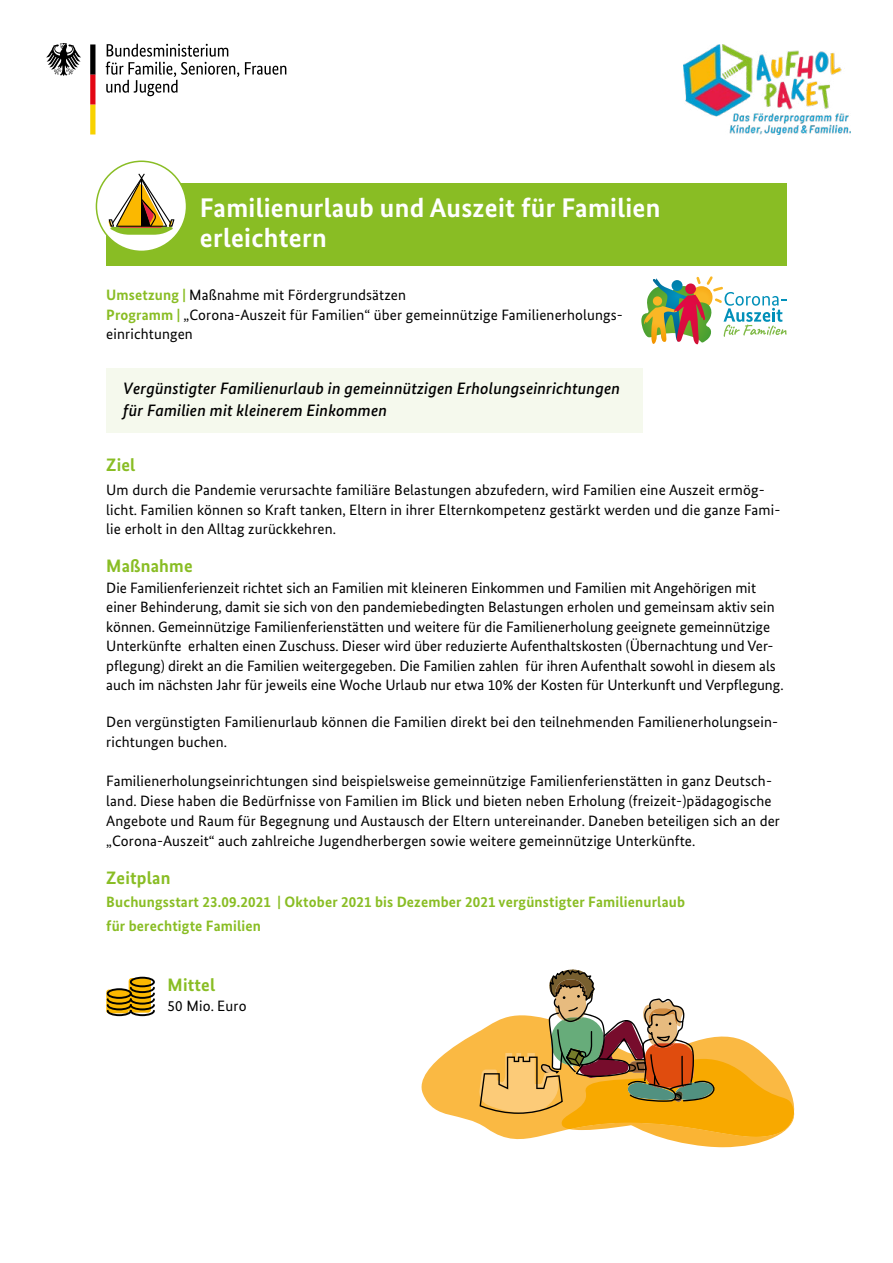
<style>
.page{position:relative;width:893px;height:1263px;background:#fff}
.page>*{position:absolute;margin:0;border:0;box-sizing:border-box;transform-origin:0 0}
.t1{font:700 27px/30px "Bundes Sans";letter-spacing:.01em;color:#fff}
.t2{font:700 18px "Bundes Sans";letter-spacing:.01em;color:#89bd24}
.t3{font:italic 500 16.5px/22.5px "Bundes Sans";letter-spacing:.01em;color:#000}
.t4{font:15px/19.5px "Bundes Sans";letter-spacing:.01em;color:#000}
.t5{font:700 15px/23.7px "Bundes Sans";letter-spacing:.01em;color:#89bd24}
.s1{font-weight:700;color:#89bd24}
</style>
<div class="page">
<svg style="left:106px;top:44px;width:180px;height:52px"></svg>
<svg style="left:46px;top:43px;width:35px;height:33px"></svg>
<svg style="left:90px;top:44px;width:5px;height:90px"></svg>
<img style="left:684px;top:44px;width:166px;height:90px">
<div style="left:106px;top:368px;width:536px;height:65px;background:#f5f9ed"></div>
<div style="left:106px;top:183px;width:681px;height:82px;background:#89bd24"></div>
<svg style="left:96px;top:179px;width:9px;height:19px"></svg>
<div style="left:96px;top:161px;width:91px;height:90px;background:#fff;border-radius:50%"></div>
<div style="left:96px;top:161px;width:91px;height:91px;border:2px solid #89bd24;border-radius:50%"></div>
<svg style="left:108px;top:174px;width:66px;height:61px"></svg>
<svg style="left:641px;top:276px;width:146px;height:68px"></svg>
<svg style="left:106px;top:977px;width:49px;height:39px"></svg>
<svg style="left:421px;top:1032px;width:310px;height:116px"></svg>
<svg style="left:478px;top:969px;width:317px;height:178px"></svg>
<p class="t1" style="left:200px;top:192px;width:462px">Familienurlaub und Auszeit für Familien erleichtern</p>
<p class="t4" style="left:106px;top:285px;width:518px"><span class="s1">Umsetzung |</span> Maßnahme mit F ördergrundsätzen<br><span class="s1">Programm |</span> „Corona-Auszeit für Familien“ über gemeinnützige Familienerholungs&shy;einrichtungen</p>
<p class="t3" style="left:123px;top:377px;width:498px">Vergünstigter Familienurlaub in gemeinnützigen Erholungseinrichtungen für Familien mit kleinerem Einkommen</p>
<p class="t2" style="left:106px;top:454px;width:31px">Ziel</p>
<p class="t4" style="left:106px;top:480px;width:676px">Um durch die Pandemie verursachte familiäre Belastungen abzufedern, wird Familien eine Auszeit ermög&shy;licht. Familien können so Kraft tanken, Eltern in ihrer Elternkompetenz gestärkt werden und die ganze Fami&shy;lie erholt in den Alltag zurückkehren.</p>
<p class="t2" style="left:106px;top:555px;width:88px">Maßnahme</p>
<p class="t4" style="left:106px;top:578px;width:679px">Die Familienferienzeit richtet sich an Familien mit kleineren Einkommen und Familien mit Angehörigen mit einer Behinderung, damit sie sich von den pandemiebedingten Belastungen erholen und gemeinsam aktiv sein k önnen. Gemeinnützige Familienferienstätten und weitere für die Familienerholung geeignete gemeinnützige Unterkünfte erhalten einen Zuschuss. Dieser wird über reduzierte Aufenthaltskosten (Übernachtung und Ver&shy;pfegung) direkt an die Familien weitergegeben. Die Familien zahlen für ihren Aufenthalt sowohl in diesem als auch im nächsten Jahr für jeweils eine Woche Urlaub nur etwa 10% der Kosten für Unterkunft und Verpfegung.</p>
<p class="t4" style="left:106px;top:712px;width:673px">Den vergünstigten Familienurlaub können die Familien direkt bei den teilnehmenden Familienerholungsein&shy;richtungen buchen.</p>
<p class="t4" style="left:106px;top:770px;width:675px;line-height:20px">Familienerholungseinrichtungen sind beispielsweise gemeinnützige Familienferienstätten in ganz Deutsch&shy;land. Diese haben die Bedürfnisse von Familien im Blick und bieten neben Erholung (freizeit-)pädagogische Angebote und Raum für Begegnung und Austausch der Eltern untereinander. Daneben beteiligen sich an der „Corona-Auszeit“ auch zahlreiche Jugendherbergen sowie weitere gemeinnützige Unterkünfte.</p>
<p class="t2" style="left:106px;top:866px;width:66px">Zeitplan</p>
<p class="t5" style="left:106px;top:890px;width:580px">Buchungsstart 23.09.2021 | Oktober 2021 bis Dezember 2021 vergünstigter Familienurlaub für berechtigte Familien</p>
<p class="t2" style="left:168px;top:974px;width:49px">Mittel</p>
<p class="t4" style="left:168px;top:996px;width:80px">50 Mio. Euro</p>
</div>
